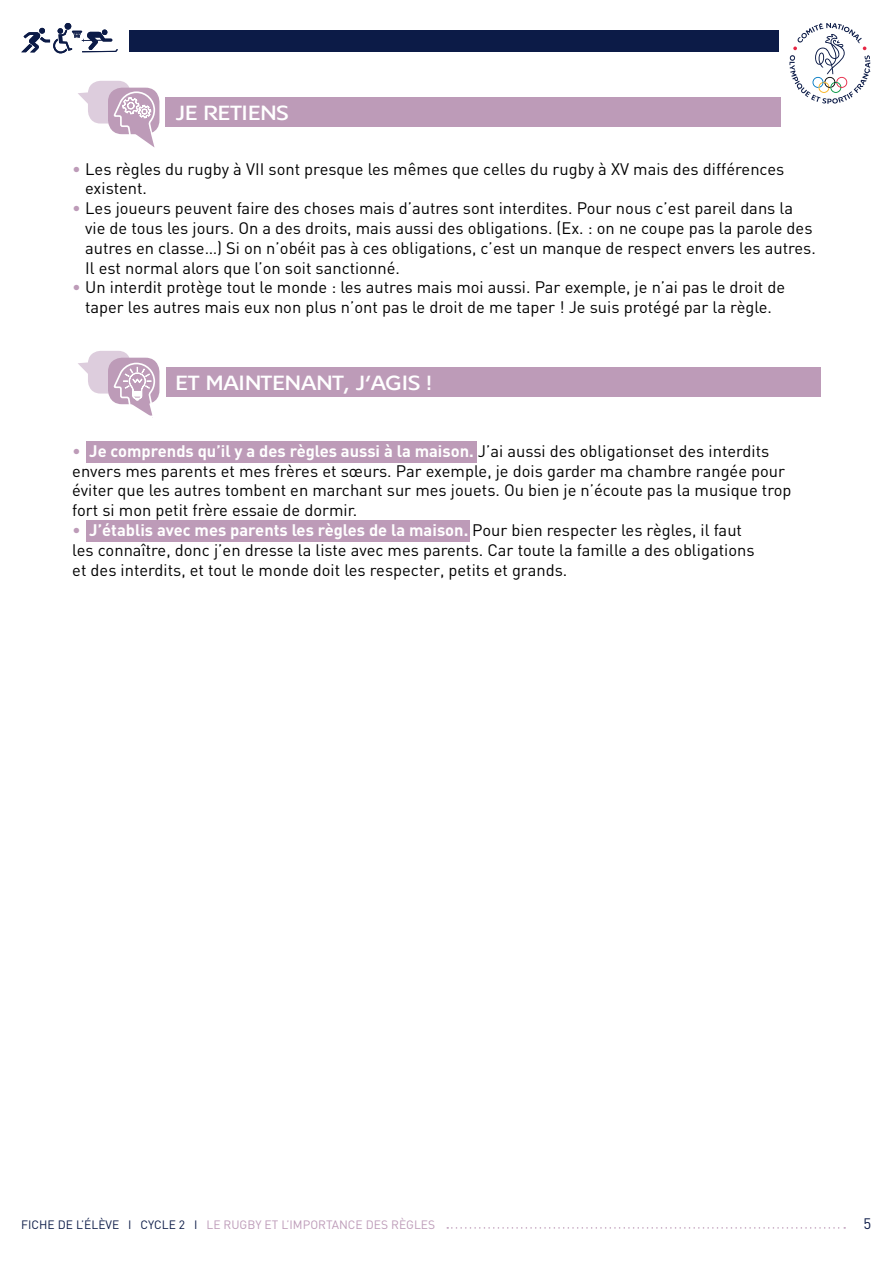
<style>
.page{position:relative;width:893px;height:1263px;background:#fff}
.page>*{position:absolute;margin:0;border:0;box-sizing:border-box;transform-origin:0 0}
.t1{font:500 22.5px "Franceolympique";color:#fff}
.t2{font:16.5px/19.8px "DIN";color:#000}
.t3{font:15px "DIN";color:#0c1b47}
.t4{font:12px "DIN";color:#bd9bb8}
.s1{color:#bd9bb8}
.s2{font-weight:700;color:#fff}
.s3{color:#0c1b47}
</style>
<div class="page">
<div style="left:166px;top:97px;width:615px;height:30px;background:#bd9bb8"></div>
<div style="left:88px;top:81px;width:43px;height:43px;background:#ddcddd;border-radius:13px"></div>
<svg style="left:78px;top:92px;width:10px;height:12px"></svg>
<div style="left:108px;top:88px;width:51px;height:46px;background:#bd9bb8;border-radius:14px"></div>
<svg style="left:112px;top:91px;width:44px;height:57px"></svg>
<div style="left:65px;top:23px;width:6px;height:7px;background:#0c1b47;border-radius:50%"></div>
<svg style="left:21px;top:28px;width:97px;height:25px"></svg>
<div style="left:130px;top:30px;width:649px;height:22px;background:#0c1b47"></div>
<svg style="left:789px;top:23px;width:81px;height:81px"></svg>
<div style="left:166px;top:367px;width:655px;height:30px;background:#bd9bb8"></div>
<div style="left:88px;top:351px;width:43px;height:43px;background:#ddcddd;border-radius:13px"></div>
<svg style="left:78px;top:362px;width:10px;height:12px"></svg>
<div style="left:108px;top:358px;width:51px;height:46px;background:#bd9bb8;border-radius:14px"></div>
<svg style="left:112px;top:362px;width:44px;height:56px"></svg>
<svg style="left:447px;top:1227px;width:398px;height:2px"></svg>
<div style="left:86px;top:520px;width:384px;height:22px;background:#bd9bb8"></div>
<div style="left:86px;top:441px;width:390px;height:21px;background:#bd9bb8"></div>
<h1 class="t1" style="left:175px;top:99px;width:115px">JE RETIENS</h1>
<p class="t2" style="left:85px;top:158px;width:701px;text-indent:-13px"><span class="s1">•</span> Les règles du rugby à VII sont presque les mêmes que celles du rugby à XV mais des différences existent.</p>
<p class="t2" style="left:85px;top:198px;width:732px;text-indent:-13px"><span class="s1">•</span> Les joueurs peuvent faire des choses mais d’autres sont interdites. Pour nous c’est pareil dans la vie de tous les jours. On a des droits, mais aussi des obligations. (Ex. : on ne coupe pas la parole des autres en classe…) Si on n’obéit pas à ces obligations, c’est un manque de respect envers les autres.<br>Il est normal alors que l’on soit sanctionné.</p>
<p class="t2" style="left:72px;top:277px;width:714px;text-align:center"><span class="s1">•</span> Un interdit protège tout le monde : les autres mais moi aussi. Par exemple, je n’ai pas le droit de taper les autres mais eux non plus n’ont pas le droit de me taper ! Je suis protégé par la règle.</p>
<h1 class="t1" style="left:175px;top:369px;width:258px">ET MAINTENANT, J’AGIS !</h1>
<p class="t2" style="left:72px;top:441px;width:721px"><span class="s1">•</span> <span class="s2">Je comprends qu’il y a des règles aussi à la maison.</span> J’ai aussi des obligationset des interdits envers mes parents et mes frères et sœurs. Par exemple, je dois garder ma chambre rangée pour éviter que les autres tombent en marchant sur mes jouets. Ou bien je n’écoute pas la musique trop fort si mon petit frère essaie de dormir.</p>
<p class="t2" style="left:72px;top:520px;width:684px"><span class="s1">•</span> <span class="s2">J’établis avec mes parents les règles de la maison.</span> Pour bien respecter les règles, il faut les connaître, donc j’en dresse la liste avec mes parents. Car toute la famille a des obligations et des interdits, et tout le monde doit les respecter, petits et grands.</p>
<p class="t4" style="left:21px;top:1217px;width:415px"><span class="s3">FICHE DE L’ÉLÈVE I CYCLE 2 I</span> LE RUGBY ET L’IMPORTANCE DES RÈGLES</p>
<p class="t3" style="left:863px;top:1214px;width:9px">5</p>
</div>
